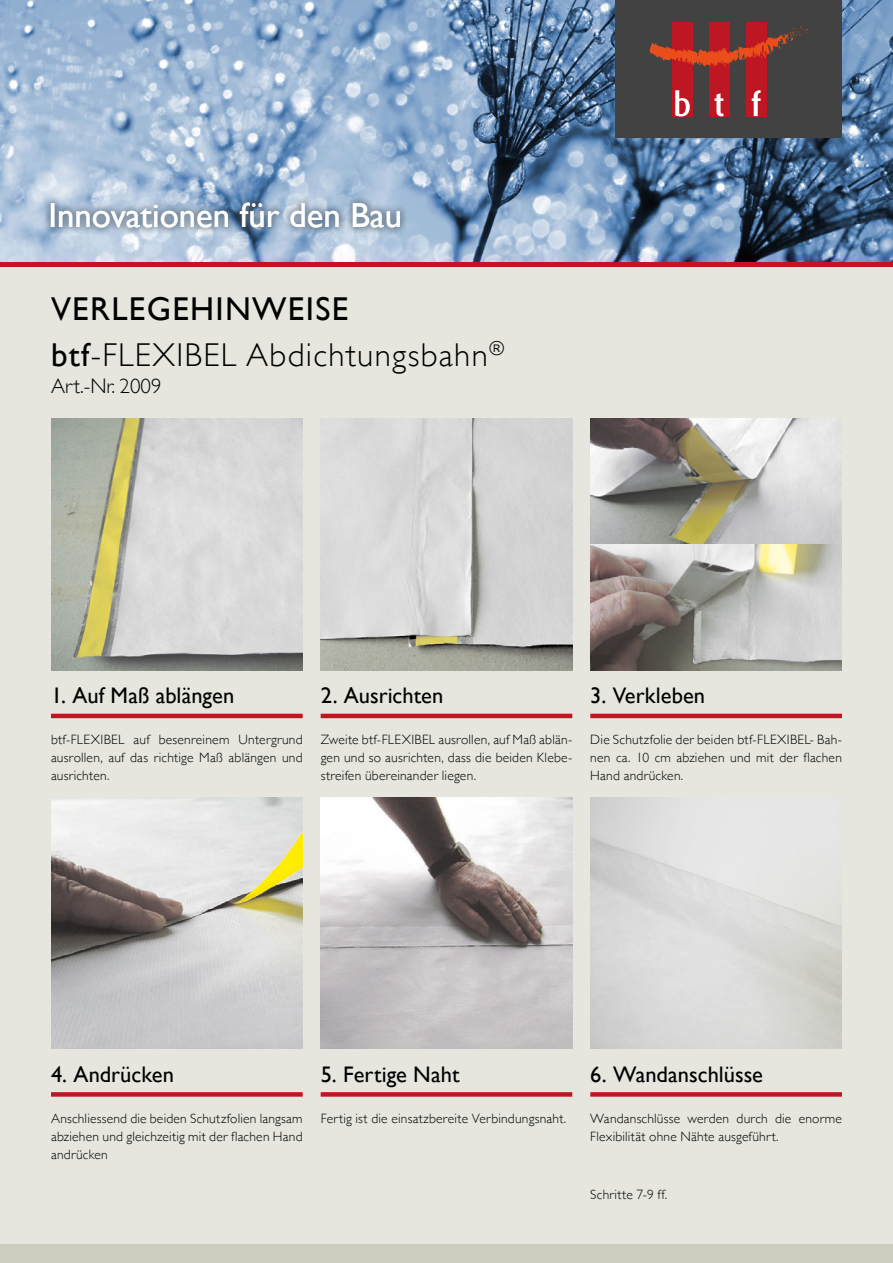
<style>
.page{position:relative;width:893px;height:1263px;background:#e6e6df}
.page>*{position:absolute;margin:0;border:0;box-sizing:border-box;transform-origin:0 0}
.t1{font:34.65px "Gill Sans";color:#fff}
.t2{font:300 33px "Gill Sans";letter-spacing:.04em;color:#000}
.t3{font:33px "Gill Sans";letter-spacing:.04em;color:#000}
.Headline{font:22.5px "Gill Sans";color:#000}
.t4{font:300 21px "Gill Sans";color:#000}
.fließ{font:300 13.5px/18px "Gill Sans";letter-spacing:.015em;color:#000;text-align:justify}
.s1{font-weight:400}
</style>
<div class="page">
<div style="left:0;top:1244px;width:893px;height:19px;background:#cdccbf"></div>
<img style="left:0;top:0;width:893px;height:262px">
<hr style="left:0;top:262px;width:893px;height:4px;background:#be1622">
<svg style="left:44px;top:196px;width:363px;height:39px;background:#94a8be"></svg>
<div style="left:616px;top:0;width:226px;height:137px;background:#424242"></div>
<div style="left:672px;top:22px;width:21px;height:95px;background:#be1622"></div>
<div style="left:709px;top:22px;width:21px;height:95px;background:#be1622"></div>
<div style="left:746px;top:22px;width:20px;height:95px;background:#be1622"></div>
<svg style="left:649px;top:26px;width:160px;height:42px"></svg>
<svg style="left:675px;top:90px;width:15px;height:26px"></svg>
<svg style="left:714px;top:93px;width:9px;height:23px"></svg>
<svg style="left:752px;top:90px;width:9px;height:26px"></svg>
<img style="left:51px;top:419px;width:252px;height:251px">
<img style="left:321px;top:419px;width:251px;height:251px">
<img style="left:590px;top:419px;width:252px;height:126px">
<svg style="left:590px;top:545px;width:252px;height:125px"></svg>
<hr style="left:51px;top:714px;width:252px;height:4px;background:#be1622">
<hr style="left:321px;top:714px;width:251px;height:4px;background:#be1622">
<hr style="left:590px;top:714px;width:252px;height:4px;background:#be1622">
<img style="left:51px;top:797px;width:252px;height:252px">
<img style="left:321px;top:797px;width:251px;height:252px">
<img style="left:590px;top:797px;width:252px;height:252px">
<div style="left:51px;top:1092px;width:252px;height:5px;background:#be1622"></div>
<div style="left:321px;top:1092px;width:251px;height:5px;background:#be1622"></div>
<div style="left:590px;top:1092px;width:252px;height:5px;background:#be1622"></div>
<h1 class="t1" style="left:49px;top:195px;width:355px">Innovationen für den Bau</h1>
<p class="t3" style="left:51px;top:290px;width:299px">VERLEGEHINWEISE</p>
<p class="t2" style="left:51px;top:329px;width:455px"><span class="s1">btf</span>-FLEXIBEL Abdichtungsbahn<sup>®</sup></p>
<p class="t4" style="left:51px;top:370px;width:112px">Art.-Nr. 2009</p>
<p class="Headline" style="left:51px;top:682px;width:185px">1. Auf Maß ablängen</p>
<p class="Headline" style="left:321px;top:682px;width:124px">2. Ausrichten</p>
<p class="Headline" style="left:590px;top:682px;width:116px">3. Verkleben</p>
<p class="fließ" style="left:321px;top:730px;width:253px">Zweite btf-FLEXIBEL ausrollen, auf Maß ablän&shy;gen und so ausrichten, dass die beiden Klebe&shy;streifen übereinander liegen.</p>
<p class="fließ" style="left:590px;top:730px;width:253px">Die Schutzfolie der beiden btf-FLEXIBEL- Bah&shy;nen ca. 10 cm abziehen und mit der flachen Hand andrücken.</p>
<p class="fließ" style="left:51px;top:730px;width:253px">btf-FLEXIBEL auf besenreinem Untergrund ausrollen, auf das richtige Maß ablängen und ausrichten.</p>
<p class="Headline" style="left:51px;top:1061px;width:124px">4. Andrücken</p>
<p class="Headline" style="left:321px;top:1061px;width:140px">5. Fertige Naht</p>
<p class="Headline" style="left:590px;top:1061px;width:174px">6. Wandanschlüsse</p>
<p class="fließ" style="left:321px;top:1109px;width:247px">Fertig ist die einsatzbereite Verbindungsnaht.</p>
<p class="fließ" style="left:590px;top:1109px;width:253px">Wandanschlüsse werden durch die enorme<br>Flexibilität ohne Nähte ausgeführt.</p>
<p class="fließ" style="left:51px;top:1109px;width:253px">Anschliessend die beiden Schutzfolien langsam abziehen und gleichzeitig mit der flachen Hand andrücken</p>
<p class="fließ" style="left:590px;top:1185px;width:78px">Schritte 7-9 ff.</p>
</div>
